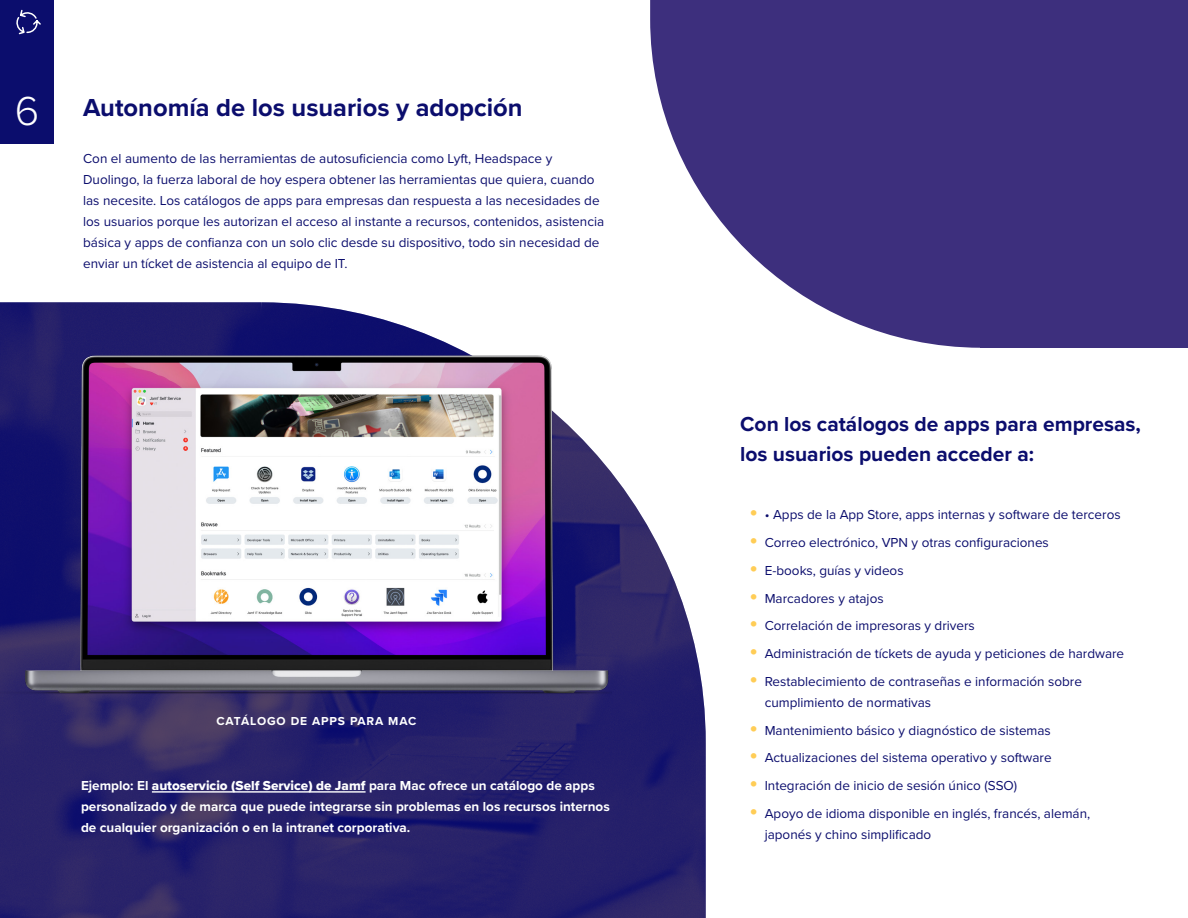
<style>
.page{position:relative;width:1188px;height:918px;background:#fff}
.page>*{position:absolute;margin:0;border:0;box-sizing:border-box;transform-origin:0 0}
.t1{font:300 42px "Proxima Nova";color:#fff}
.t2{font:700 25.5px "Proxima Nova";color:#0b0d6d}
.t3{font:700 21px/30px "Proxima Nova";color:#0b0d6d}
.t4{font:13.5px/21px "Proxima Nova";color:#0b0d6d}
.t5{font:700 13.5px/21px "Proxima Nova";color:#fff}
.t6{font:700 12px "Proxima Nova";letter-spacing:.075em;color:#fff}
.s1{font-family:"Proxima Nova Extrabld";font-weight:400}
.s2{font-size:25.5px;color:#ffcd56}
</style>
<div class="page">
<img style="left:0;top:473px;width:706px;height:445px">
<div style="left:0;top:0;width:54px;height:144px;background:#0b0d6d"></div>
<svg style="left:16px;top:9px;width:25px;height:26px"></svg>
<hr style="left:152px;top:791px;width:214px;height:2px;background:#fff">
<div style="left:980px;top:0;width:208px;height:348px;background:#3d2f7d"></div>
<svg style="left:650px;top:0;width:330px;height:348px;fill:#3d2f7d"></svg>
<img style="left:0;top:302px;width:612px;height:430px">
<h1 class="t1" style="left:15px;top:79px;width:26px">6</h1>
<h2 class="t2" style="left:83px;top:89px;width:441px">Autonomía de los usuarios y adopción</h2>
<p class="t4" style="left:83px;top:147px;width:523px">Con el aumento de las herramientas de autosuficiencia como Lyft, Headspace y Duolingo, la fuerza laboral de hoy espera obtener las herramientas que quiera, cuando las necesite. Los catálogos de apps para empresas dan respuesta a las necesidades de los usuarios porque les autorizan el acceso al instante a recursos, contenidos, asistencia básica y apps de confianza con un solo clic desde su dispositivo, todo sin necesidad de enviar un tícket de asistencia al equipo de IT.</p>
<p class="t6" style="left:217px;top:712px;width:201px">CATÁLOGO DE APPS PARA MAC</p>
<p class="t5" style="left:81px;top:775px;width:530px">Ejemplo: El <span class="s1">autoservicio (Self Service) de Jamf</span> para Mac ofrece un catálogo de apps personalizado y de marca que puede integrarse sin problemas en los recursos internos de cualquier organización o en la intranet corporativa.</p>
<h3 class="t3" style="left:740px;top:408px;width:402px">Con los catálogos de apps para empresas, los usuarios pueden acceder a:</h3>
<p class="t4" style="left:749px;top:504px;width:373px"><span class="s2">•</span> • Apps de la App Store, apps internas y software de terceros</p>
<p class="t4" style="left:749px;top:532px;width:301px"><span class="s2">•</span> Correo electrónico, VPN y otras configuraciones</p>
<p class="t4" style="left:749px;top:559px;width:156px"><span class="s2">•</span> E-books, guías y videos</p>
<p class="t4" style="left:749px;top:587px;width:136px"><span class="s2">•</span> Marcadores y atajos</p>
<p class="t4" style="left:749px;top:615px;width:227px"><span class="s2">•</span> Correlación de impresoras y drivers</p>
<p class="t4" style="left:749px;top:643px;width:377px"><span class="s2">•</span> Administración de tíckets de ayuda y peticiones de hardware</p>
<p class="t4" style="left:765px;top:670px;width:319px;text-indent:-16px"><span class="s2">•</span> Restablecimiento de contraseñas e información sobre cumplimiento de normativas</p>
<p class="t4" style="left:749px;top:719px;width:303px"><span class="s2">•</span> Mantenimiento básico y diagnóstico de sistemas</p>
<p class="t4" style="left:749px;top:747px;width:304px"><span class="s2">•</span> Actualizaciones del sistema operativo y software</p>
<p class="t4" style="left:749px;top:775px;width:270px"><span class="s2">•</span> Integración de inicio de sesión único (SSO)</p>
<p class="t4" style="left:765px;top:802px;width:327px;text-indent:-16px"><span class="s2">•</span> Apoyo de idioma disponible en inglés, francés, alemán, japonés y chino simplificado</p>
</div>
